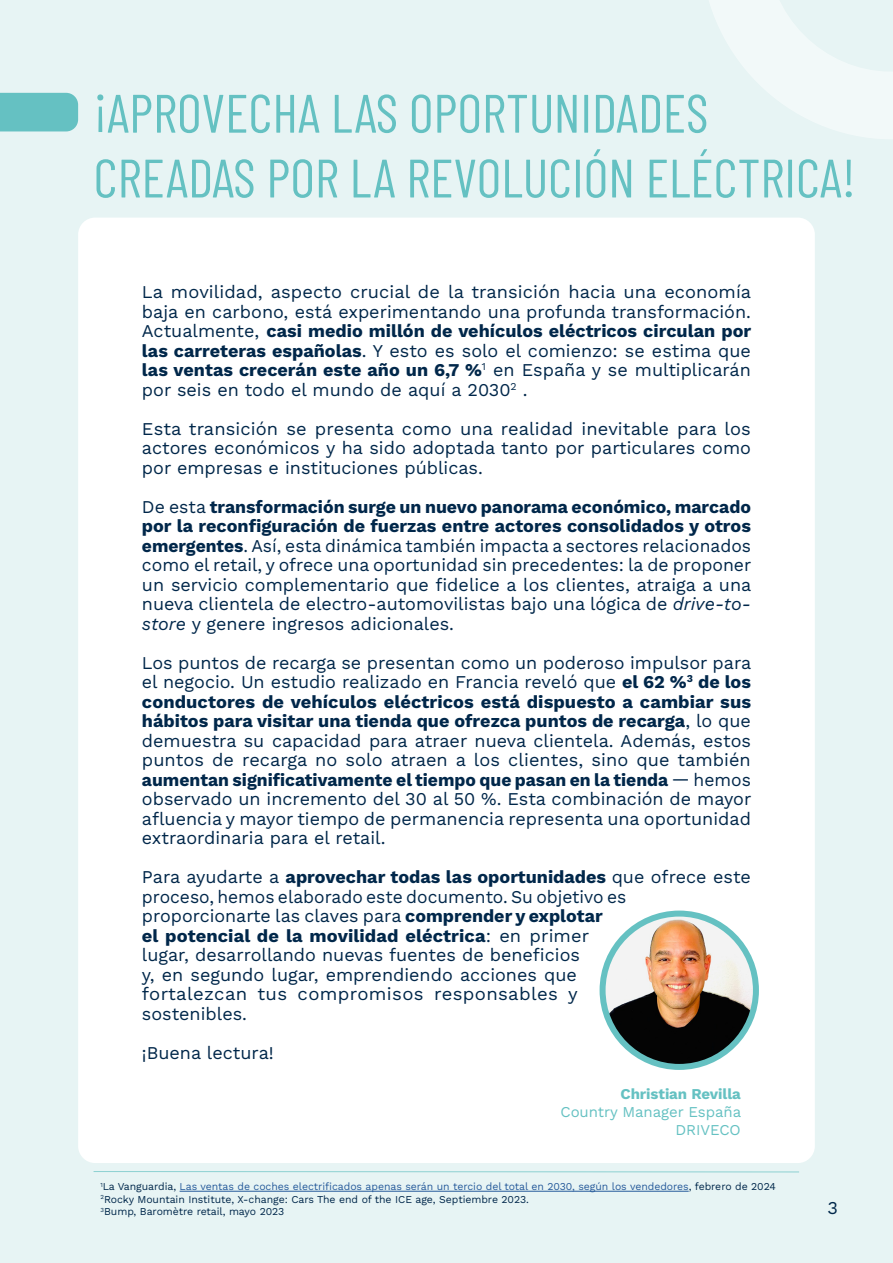
<style>
.page{position:relative;width:893px;height:1263px;background:#e7f4f4}
.page>*{position:absolute;margin:0;border:0;box-sizing:border-box;transform-origin:0 0}
.t1{font:54px/64.8px "Barlow Condensed";color:#65c1c2}
.t2{font:18px/19.5px "Work Sans";color:#00274a;text-align:justify}
.t3{font:15px/18px "Work Sans";letter-spacing:-.005em;color:#65c1c2;text-align:right}
.t4{font:700 15px "Work Sans";letter-spacing:-.005em;color:#65c1c2}
.t5{font:10.5px/12.6px "Work Sans";letter-spacing:-.005em;color:#00274a}
.s1{font-weight:700}
.s2{font-style:italic}
.s3{color:#275b9b}
</style>
<div class="page">
<svg style="left:709px;top:0;width:184px;height:225px"></svg>
<div style="left:78px;top:218px;width:737px;height:945px;background:#fff;border-radius:17px"></div>
<img style="left:603px;top:913px;width:153px;height:154px;border-radius:77px">
<div style="left:600px;top:910px;width:159px;height:160px;border:6px solid #65c1c2;border-radius:50%"></div>
<hr style="left:94px;top:1171px;width:705px;height:1px;background:#65c1c2">
<hr style="left:180px;top:1191px;width:509px;height:1px;background:#275b9b">
<div style="left:0;top:93px;width:78px;height:38px;background:#65c1c2"></div>
<h1 class="t1" style="left:94px;top:77px;width:763px">¡APROVECHA LAS OPORTUNIDADES<br>CREADAS POR LA REVOLUCIÓN ELÉCTRICA!</h1>
<p class="t2" style="left:142px;top:281px;width:611px">La movilidad, aspecto crucial de la transición hacia una economía baja en carbono, está experimentando una profunda transformación.<br>Actualmente, <span class="s1">casi medio millón de vehículos eléctricos circulan por las carreteras españolas</span>. Y esto es solo el comienzo: se estima que <span class="s1">las ventas crecerán este año un 6,7 %</span><sup>1</sup> en España y se multiplicarán por seis en todo el mundo de aquí a 2030<sup>2</sup> .</p>
<p class="t2" style="left:142px;top:418px;width:610px">Esta transición se presenta como una realidad inevitable para los actores económicos y ha sido adoptada tanto por particulares como por empresas e instituciones públicas.</p>
<p class="t2" style="left:142px;top:496px;width:611px">De esta <span class="s1">transformación surge un nuevo panorama económico, marcado por la reconfiguración de fuerzas entre actores consolidados y otros emergentes</span>. Así, esta dinámica también impacta a sectores relacionados como el retail, y ofrece una oportunidad sin precedentes: la de proponer un servicio complementario que fidelice a los clientes, atraiga a una nueva clientela de electro-automovilistas bajo una lógica de <span class="s2">drive-to&shy;store</span> y genere ingresos adicionales.</p>
<p class="t2" style="left:142px;top:652px;width:611px">Los puntos de recarga se presentan como un poderoso impulsor para el negocio. Un estudio realizado en Francia reveló que <span class="s1">el 62 %</span><sup>3</sup> <span class="s1">de los conductores de vehículos eléctricos está dispuesto a cambiar sus hábitos para visitar una tienda que ofrezca puntos de recarga</span>, lo que demuestra su capacidad para atraer nueva clientela. Además, estos puntos de recarga no solo atraen a los clientes, sino que también <span class="s1">aumentan significativamente el tiempo que pasan en la tienda</span> — hemos observado un incremento del 30 al 50 %. Esta combinación de mayor afluencia y mayor tiempo de permanencia representa una oportunidad extraordinaria para el retail.</p>
<p class="t2" style="left:142px;top:866px;width:610px;text-align:left">Para ayudarte a <span class="s1">aprovechar todas las oportunidades</span> que ofrece este proceso, hemos elaborado este documento. Su objetivo es proporcionarte las claves para <span class="s1">comprender y explotar<br>el potencial de la movilidad eléctrica</span>: en primer<br>lugar, desarrollando nuevas fuentes de beneficios<br>y, en segundo lugar, emprendiendo acciones que<br>fortalezcan tus compromisos responsables y<br>sostenibles.</p>
<p class="t2" style="left:142px;top:1042px;width:133px">¡Buena lectura!</p>
<p class="t4" style="left:621px;top:1083px;width:122px">Christian Revilla</p>
<p class="t3" style="left:560px;top:1103px;width:182px">Country Manager España<br>DRIVECO</p>
<p class="t5" style="left:100px;top:1180px;width:677px"><sup>1</sup>La Vanguardia, <span class="s3">Las ventas de coches electrificados apenas serán un tercio del total en 2030, según los vendedores</span>, febrero de 2024<br><sup>2</sup>Rocky Mountain Institute, X-change: Cars The end of the ICE age, Septiembre 2023.<br><sup>3</sup>Bump, Baromètre retail, mayo 2023</p>
<p class="t2" style="left:827px;top:1197px;width:12px">3</p>
</div>
